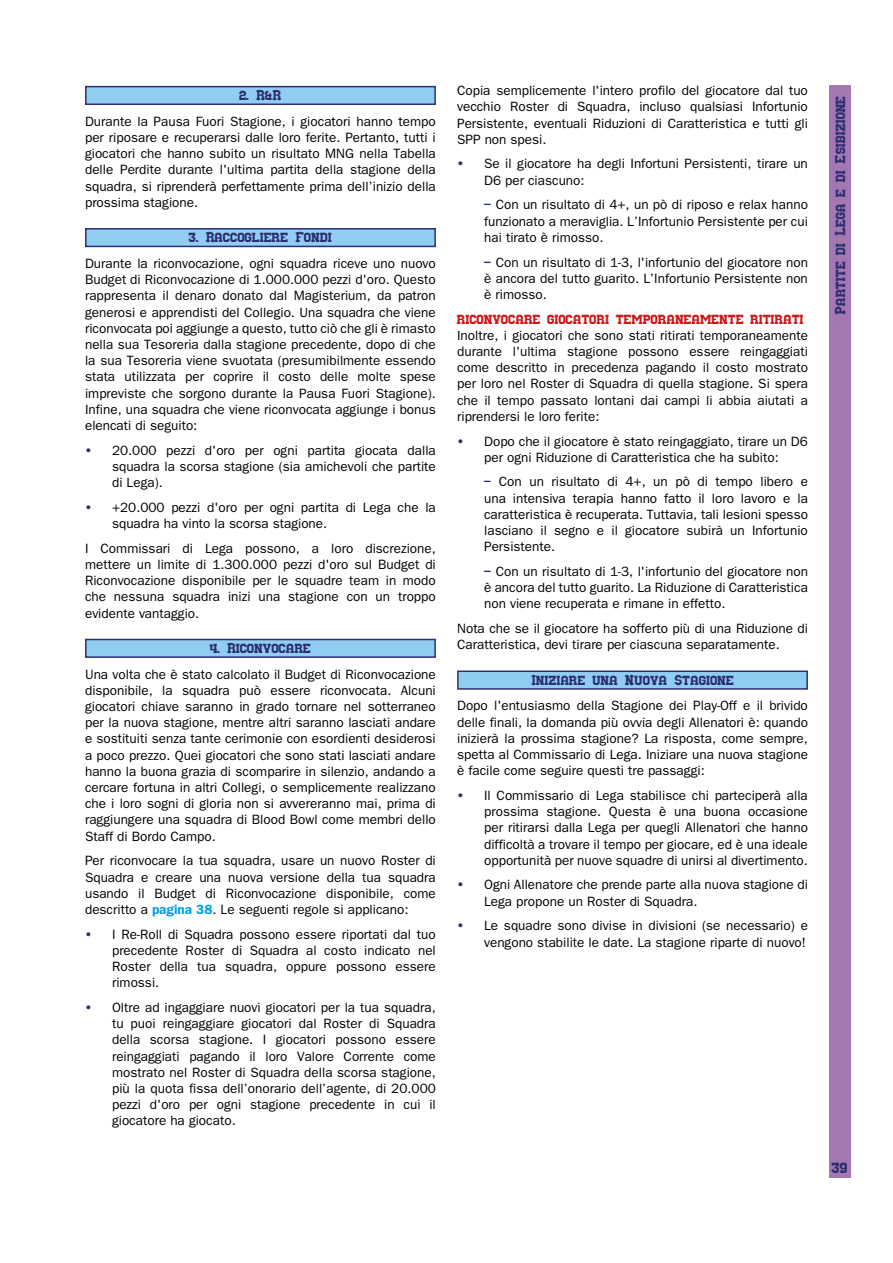
<style>
.page{position:relative;width:893px;height:1263px;background:#fff}
.page>*{position:absolute;margin:0;border:0;box-sizing:border-box;transform-origin:0 0}
.t1{font:15px "Nuffle";color:#2b2e6f}
.t2{font:13.5px/16.2px "Franklin Gothic";color:#000;text-align:justify}
.t3{font:13.5px "Nuffle";color:#2b2e6f}
.t4{font:13.5px "Nuffle";color:#cd1719}
.s1{font-family:"Nuffle";color:#2b2e6f}
.s2{font-weight:600;color:#009fe3}
.s3{font-family:"Nuffle";color:#283583}
</style>
<div class="page">
<div style="left:829px;top:85px;width:21px;height:1093px;background:#a476b2"></div>
<div style="left:85px;top:86px;width:351px;height:19px;background:#91cdf1;border:1px solid #2b2e6f"></div>
<div style="left:457px;top:670px;width:351px;height:20px;background:#91cdf1;border:1px solid #2b2e6f"></div>
<div style="left:85px;top:228px;width:351px;height:19px;background:#91cdf1;border:1px solid #2b2e6f"></div>
<div style="left:85px;top:639px;width:351px;height:19px;background:#91cdf1;border:1px solid #2b2e6f"></div>
<p class="t3" style="left:239px;top:86px;width:44px">2. R&amp;R</p>
<p class="t2" style="left:85px;top:113px;width:352px">Durante la Pausa Fuori Stagione, i giocatori hanno tempo per riposare e recuperarsi dalle loro ferite. Pertanto, tutti i giocatori che hanno subito un risultato MNG nella Tabella delle Perdite durante l'ultima partita della stagione della squadra, si riprenderà perfettamente prima dell’inizio della prossima stagione.</p>
<p class="t3" style="left:189px;top:228px;width:145px">3. Raccogliere Fondi</p>
<p class="t2" style="left:85px;top:255px;width:352px">Durante la riconvocazione, ogni squadra riceve uno nuovo Budget di Riconvocazione di 1.000.000 pezzi d'oro. Questo rappresenta il denaro donato dal Magisterium, da patron generosi e apprendisti del Collegio. Una squadra che viene riconvocata poi aggiunge a questo, tutto ciò che gli è rimasto nella sua Tesoreria dalla stagione precedente, dopo di che la sua Tesoreria viene svuotata (presumibilmente essendo stata utilizzata per coprire il costo delle molte spese impreviste che sorgono durante la Pausa Fuori Stagione).<br>Infine, una squadra che viene riconvocata aggiunge i bonus elencati di seguito:</p>
<p class="t2" style="left:112px;top:442px;width:325px;text-indent:-27px"><span class="s1">•</span> 20.000 pezzi d'oro per ogni partita giocata dalla squadra la scorsa stagione (sia amichevoli che partite di Lega).</p>
<p class="t2" style="left:112px;top:499px;width:325px;text-indent:-27px"><span class="s1">•</span> +20.000 pezzi d'oro per ogni partita di Lega che la squadra ha vinto la scorsa stagione.</p>
<p class="t2" style="left:85px;top:540px;width:352px">I Commissari di Lega possono, a loro discrezione, mettere un limite di 1.300.000 pezzi d'oro sul Budget di Riconvocazione disponibile per le squadre team in modo che nessuna squadra inizi una stagione con un troppo evidente vantaggio.</p>
<p class="t3" style="left:210px;top:638px;width:103px">4. Riconvocare</p>
<p class="t2" style="left:85px;top:666px;width:352px">Una volta che è stato calcolato il Budget di Riconvocazione disponibile, la squadra può essere riconvocata. Alcuni giocatori chiave saranno in grado tornare nel sotterraneo per la nuova stagione, mentre altri saranno lasciati andare e sostituiti senza tante cerimonie con esordienti desiderosi a poco prezzo. Quei giocatori che sono stati lasciati andare hanno la buona grazia di scomparire in silenzio, andando a cercare fortuna in altri Collegi, o semplicemente realizzano che i loro sogni di gloria non si avvereranno mai, prima di raggiungere una squadra di Blood Bowl come membri dello Staff di Bordo Campo.</p>
<p class="t2" style="left:85px;top:853px;width:352px">Per riconvocare la tua squadra, usare un nuovo Roster di Squadra e creare una nuova versione della tua squadra usando il Budget di Riconvocazione disponibile, come descritto a <span class="s2">pagina 38</span>. Le seguenti regole si applicano:</p>
<p class="t2" style="left:112px;top:926px;width:325px;text-indent:-27px"><span class="s1">•</span> I Re-Roll di Squadra possono essere riportati dal tuo precedente Roster di Squadra al costo indicato nel Roster della tua squadra, oppure possono essere rimossi.</p>
<p class="t2" style="left:112px;top:999px;width:325px;text-indent:-27px"><span class="s1">•</span> Oltre ad ingaggiare nuovi giocatori per la tua squadra, tu puoi reingaggiare giocatori dal Roster di Squadra della scorsa stagione. I giocatori possono essere reingaggiati pagando il loro Valore Corrente come mostrato nel Roster di Squadra della scorsa stagione, più la quota fissa dell’onorario dell’agente, di 20.000 pezzi d'oro per ogni stagione precedente in cui il giocatore ha giocato.</p>
<p class="t2" style="left:457px;top:83px;width:352px">Copia semplicemente l'intero profilo del giocatore dal tuo vecchio Roster di Squadra, incluso qualsiasi Infortunio Persistente, eventuali Riduzioni di Caratteristica e tutti gli SPP non spesi.</p>
<p class="t2" style="left:484px;top:156px;width:325px;text-indent:-27px"><span class="s1">•</span> Se il giocatore ha degli Infortuni Persistenti, tirare un<br>D6 per ciascuno:</p>
<p class="t2" style="left:484px;top:197px;width:325px"><span class="s3">-</span> Con un risultato di 4+, un pò di riposo e relax hanno funzionato a meraviglia. L’Infortunio Persistente per cui hai tirato è rimosso.</p>
<p class="t2" style="left:484px;top:254px;width:325px"><span class="s1">-</span> Con un risultato di 1-3, l'infortunio del giocatore non è ancora del tutto guarito. L’Infortunio Persistente non è rimosso.</p>
<p class="t4" style="left:457px;top:309px;width:348px">riconvocare giocatori temporaneamente ritirati</p>
<p class="t2" style="left:457px;top:327px;width:352px">Inoltre, i giocatori che sono stati ritirati temporaneamente durante l'ultima stagione possono essere reingaggiati come descritto in precedenza pagando il costo mostrato per loro nel Roster di Squadra di quella stagione. Si spera che il tempo passato lontani dai campi li abbia aiutati a riprendersi le loro ferite:</p>
<p class="t2" style="left:457px;top:433px;width:352px;text-align:center"><span class="s1">•</span> Dopo che il giocatore è stato reingaggiato, tirare un D6 per ogni Riduzione di Caratteristica che ha subito:</p>
<p class="t2" style="left:484px;top:474px;width:325px"><span class="s1">-</span> Con un risultato di 4+, un pò di tempo libero e una intensiva terapia hanno fatto il loro lavoro e la caratteristica è recuperata. Tuttavia, tali lesioni spesso lasciano il segno e il giocatore subirà un Infortunio Persistente.</p>
<p class="t2" style="left:484px;top:563px;width:325px"><span class="s1">-</span> Con un risultato di 1-3, l'infortunio del giocatore non è ancora del tutto guarito. La Riduzione di Caratteristica non viene recuperata e rimane in effetto.</p>
<p class="t2" style="left:457px;top:620px;width:352px">Nota che se il giocatore ha sofferto più di una Riduzione di<br>Caratteristica, devi tirare per ciascuna separatamente.</p>
<p class="t3" style="left:531px;top:670px;width:205px">Iniziare una Nuova Stagione</p>
<p class="t2" style="left:457px;top:698px;width:352px">Dopo l'entusiasmo della Stagione dei Play-Off e il brivido delle finali, la domanda più ovvia degli Allenatori è: quando inizierà la prossima stagione? La risposta, come sempre, spetta al Commissario di Lega. Iniziare una nuova stagione è facile come seguire questi tre passaggi:</p>
<p class="t2" style="left:484px;top:787px;width:325px;text-indent:-27px"><span class="s1">•</span> Il Commissario di Lega stabilisce chi parteciperà alla prossima stagione. Questa è una buona occasione per ritirarsi dalla Lega per quegli Allenatori che hanno difficoltà a trovare il tempo per giocare, ed è una ideale opportunità per nuove squadre di unirsi al divertimento.</p>
<p class="t2" style="left:484px;top:877px;width:325px;text-indent:-27px"><span class="s1">•</span> Ogni Allenatore che prende parte alla nuova stagione di<br>Lega propone un Roster di Squadra.</p>
<p class="t2" style="left:457px;top:918px;width:352px;text-align:right"><span class="s1">•</span> Le squadre sono divise in divisioni (se necessario) e vengono stabilite le date. La stagione riparte di nuovo!</p>
<p class="t3" style="left:831px;top:315px;width:221px;rotate:-90deg">Partite di Lega e di Esibizione</p>
<p class="t1" style="left:832px;top:1156px;width:18px">39</p>
</div>
